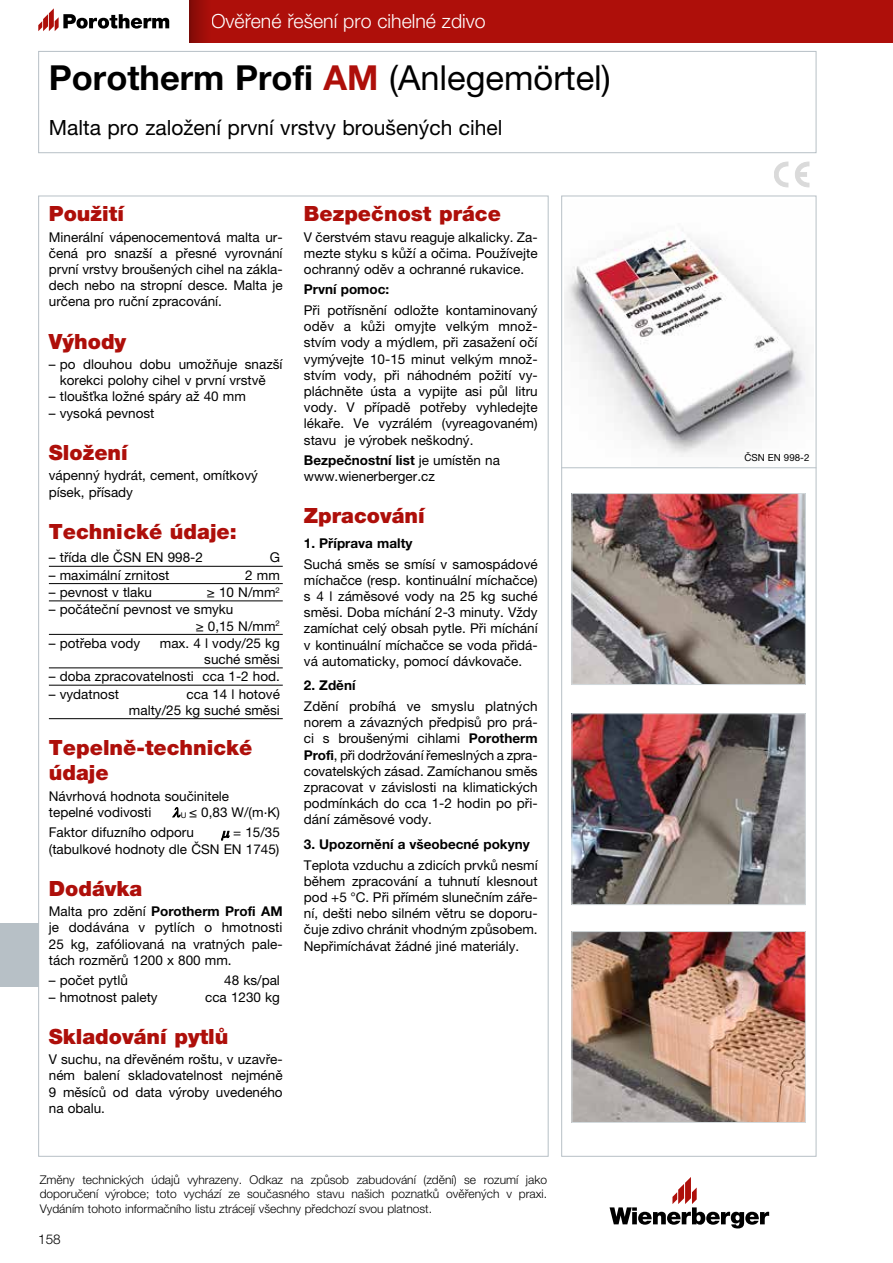
<style>
.page{position:relative;width:893px;height:1263px;background:#fff}
.page>*{position:absolute;margin:0;border:0;box-sizing:border-box;transform-origin:0 0}
.t1{font:700 34.5px "Helvetica Neue LT Pro";color:#000}
.t2{font:900 21px/25.2px "Helvetica Neue LT Pro";color:#ae0f0a}
.t3{font:21px "Helvetica Neue LT Pro";color:#000}
.t4{font:300 19.5px "Helvetica Neue LT Pro";color:#fff}
.t5{font:13.5px/16.2px "Helvetica Neue LT Pro";color:#000;text-align:justify}
.t6{font:700 13.5px "Helvetica Neue LT Pro";color:#000}
.t7{font:300 13.5px "Helvetica Neue LT Pro";color:#000}
.t8{font:300 12px/14.4px "Helvetica Neue LT Pro";color:#000;text-align:justify}
.t9{font:9.75px "Helvetica Neue LT Pro";color:#000}
.s1{color:#ae0f0a}
.s2{font-weight:400}
.s3{font-weight:700}
</style>
<div class="page">
<svg style="left:38px;top:8px;width:131px;height:23px"></svg>
<div style="left:190px;top:0;width:703px;height:43px;background:#ae0f0a"></div>
<svg style="left:190px;top:0;width:16px;height:43px"></svg>
<svg style="left:610px;top:1177px;width:159px;height:51px"></svg>
<div style="left:0;top:923px;width:38px;height:63px;background:#b7c0c6"></div>
<img style="left:564px;top:230px;width:242px;height:227px">
<hr style="left:49px;top:566px;width:234px;height:1px;background:#000">
<hr style="left:49px;top:583px;width:234px;height:1px;background:#000">
<hr style="left:49px;top:601px;width:234px;height:1px;background:#000">
<hr style="left:49px;top:634px;width:234px;height:1px;background:#000">
<hr style="left:49px;top:668px;width:234px;height:1px;background:#000">
<hr style="left:49px;top:685px;width:234px;height:1px;background:#000">
<hr style="left:49px;top:718px;width:234px;height:1px;background:#000">
<svg style="left:172px;top:807px;width:9px;height:10px"></svg>
<img style="left:574px;top:495px;width:229px;height:188px">
<div style="left:572px;top:493px;width:233px;height:192px;border:1px solid #d3dadd"></div>
<img style="left:574px;top:933px;width:229px;height:188px">
<div style="left:572px;top:931px;width:233px;height:192px;border:1px solid #d3dadd"></div>
<img style="left:574px;top:715px;width:229px;height:188px">
<div style="left:572px;top:713px;width:233px;height:192px;border:1px solid #d3dadd"></div>
<div style="left:38px;top:51px;width:778px;height:102px;border:1px solid #b7c0c6"></div>
<hr style="left:561px;top:467px;width:255px;height:1px;background:#b7c0c6">
<svg style="left:774px;top:162px;width:35px;height:25px"></svg>
<svg style="left:221px;top:831px;width:9px;height:10px"></svg>
<h3 class="t4" style="left:211px;top:10px;width:276px">Ověřené řešení pro cihelné zdivo</h3>
<h1 class="t1" style="left:49px;top:57px;width:563px">Porotherm Profi <span class="s1">AM</span> <span class="s2">(Anlegemörtel)</span></h1>
<h2 class="t3" style="left:49px;top:115px;width:455px">Malta pro založení první vrstvy broušených cihel</h2>
<h2 class="t2" style="left:49px;top:201px;width:77px">Použití</h2>
<p class="t5" style="left:49px;top:228px;width:235px">Minerální vápenocementová malta ur&shy;čená pro snazší a přesné vyrovnání první vrstvy broušených cihel na zákla&shy;dech nebo na stropní desce. Malta je určena pro ruční zpracování.</p>
<h2 class="t2" style="left:49px;top:328px;width:79px">Výhody</h2>
<p class="t5" style="left:49px;top:356px;width:235px;text-align:center">– po dlouhou dobu umožňuje snazší korekci polohy cihel v první vrstvě</p>
<p class="t5" style="left:49px;top:388px;width:198px">– tloušťka ložné spáry až 40 mm</p>
<p class="t5" style="left:49px;top:405px;width:107px">– vysoká pevnost</p>
<h2 class="t2" style="left:49px;top:440px;width:80px">Složení</h2>
<p class="t5" style="left:49px;top:467px;width:210px">vápenný hydrát, cement, omítkový písek, přísady</p>
<h2 class="t2" style="left:49px;top:519px;width:189px">Technické údaje:</h2>
<p class="t5" style="left:49px;top:549px;width:156px">– třída dle ČSN EN 998-2</p>
<p class="t5" style="left:270px;top:549px;width:12px">G</p>
<p class="t5" style="left:49px;top:567px;width:122px">– maximální zrnitost</p>
<p class="t5" style="left:245px;top:567px;width:36px">2 mm</p>
<p class="t5" style="left:49px;top:584px;width:105px">– pevnost v tlaku</p>
<p class="t5" style="left:207px;top:584px;width:74px">≥ 10 N/mm<sup>2</sup></p>
<p class="t5" style="left:196px;top:601px;width:86px;text-indent:-147px">– počáteční pevnost ve smyku<br>≥ 0,15 N/mm<sup>2</sup></p>
<p class="t5" style="left:49px;top:635px;width:93px">– potřeba vody</p>
<p class="t5" style="left:160px;top:635px;width:122px;text-align:right">max. 4 l vody/25 kg suché směsi</p>
<p class="t5" style="left:49px;top:668px;width:233px">– doba zpracovatelnosti cca 1-2 hod.</p>
<p class="t5" style="left:49px;top:685px;width:72px">– vydatnost</p>
<p class="t5" style="left:129px;top:685px;width:152px;text-align:right">cca 14 l hotové<br>malty/25 kg suché směsi</p>
<h2 class="t2" style="left:49px;top:735px;width:205px">Tepelně-technické údaje</h2>
<p class="t5" style="left:49px;top:788px;width:182px">Návrhová hodnota součinitele tepelné vodivosti</p>
<p class="t5" style="left:49px;top:802px;width:232px;line-height:20.4px;text-indent:124px">●<sub>U</sub> ≤ 0,83 W/(m.K)<br>Faktor difuzního odporu</p>
<p class="t5" style="left:49px;top:824px;width:233px;text-align:right">= 15/35<br>(tabulkové hodnoty dle ČSN EN 1745)</p>
<h2 class="t2" style="left:49px;top:876px;width:95px">Dodávka</h2>
<p class="t5" style="left:49px;top:903px;width:235px">Malta pro zdění <span class="s3">Porotherm Profi AM </span>je dodávána v pytlích o hmotnosti 25 kg, zafóliovaná na vratných pale&shy;tách rozměrů 1200 x 800 mm.</p>
<p class="t5" style="left:49px;top:972px;width:81px">– počet pytlů</p>
<p class="t5" style="left:224px;top:972px;width:57px">48 ks/pal</p>
<p class="t5" style="left:49px;top:988px;width:110px">– hmotnost palety</p>
<p class="t5" style="left:205px;top:988px;width:76px">cca 1230 kg</p>
<h2 class="t2" style="left:49px;top:1023px;width:181px">Skladování pytlů</h2>
<p class="t5" style="left:49px;top:1051px;width:235px">V suchu, na dřevěném roštu, v uzavře&shy;ném balení skladovatelnost nejméně 9 měsíců od data výroby uvedeného na obalu.</p>
<h2 class="t2" style="left:304px;top:201px;width:199px">Bezpečnost práce</h2>
<p class="t5" style="left:304px;top:228px;width:235px">V čerstvém stavu reaguje alkalicky. Za&shy;mezte styku s kůží a očima. Používejte ochranný oděv a ochranné rukavice.</p>
<p class="t6" style="left:304px;top:281px;width:87px">První pomoc:</p>
<p class="t5" style="left:304px;top:302px;width:235px">Při potřísnění odložte kontaminovaný oděv a kůži omyjte velkým množ&shy;stvím vody a mýdlem, při zasažení očí vymývejte 10-15 minut velkým množ&shy;stvím vody, při náhodném požití vy&shy;pláchněte ústa a vypijte asi půl litru vody. V případě potřeby vyhledejte lékaře. Ve vyzrálém (vyreagovaném) stavu je výrobek neškodný.</p>
<p class="t5" style="left:304px;top:452px;width:198px"><span class="s3">Bezpečnostní list</span> je umístěn na www.wienerberger.cz</p>
<h2 class="t2" style="left:304px;top:503px;width:122px">Zpracování</h2>
<p class="t6" style="left:304px;top:535px;width:110px">1. Příprava malty</p>
<p class="t5" style="left:304px;top:555px;width:235px">Suchá směs se smísí v samospádové míchačce (resp. kontinuální míchačce) s 4 l záměsové vody na 25 kg suché směsi. Doba míchání 2-3 minuty. Vždy zamíchat celý obsah pytle. Při míchání v kontinuální míchačce se voda přidá&shy;vá automaticky, pomocí dávkovače.</p>
<p class="t6" style="left:304px;top:677px;width:53px">2. Zdění</p>
<p class="t5" style="left:304px;top:698px;width:235px">Zdění probíhá ve smyslu platných norem a závazných předpisů pro prá&shy;ci s broušenými cihlami <span class="s3">Porotherm Profi</span>, při dodržování řemeslných a zpra&shy;covatelských zásad. Zamíchanou směs zpracovat v závislosti na klimatických podmínkách do cca 1-2 hodin po při&shy;dání záměsové vody.</p>
<p class="t6" style="left:304px;top:836px;width:227px">3. Upozornění a všeobecné pokyny</p>
<p class="t5" style="left:304px;top:856px;width:235px">Teplota vzduchu a zdicích prvků nesmí během zpracování a tuhnutí klesnout pod +5 °C. Při přímém slunečním záře&shy;ní, dešti nebo silném větru se doporu&shy;čuje zdivo chránit vhodným způsobem.<br>Nepřimíchávat žádné jiné materiály.</p>
<p class="t8" style="left:40px;top:1172px;width:509px">Změny technických údajů vyhrazeny. Odkaz na způsob zabudování (zdění) se rozumí jako doporučení výrobce; toto vychází ze současného stavu našich poznatků ověřených v praxi.<br>Vydáním tohoto informačního listu ztrácejí všechny předchozí svou platnost.</p>
<p class="t7" style="left:38px;top:1231px;width:24px">158</p>
<p class="t9" style="left:745px;top:451px;width:66px">ČSN EN 998-2</p>
</div>
